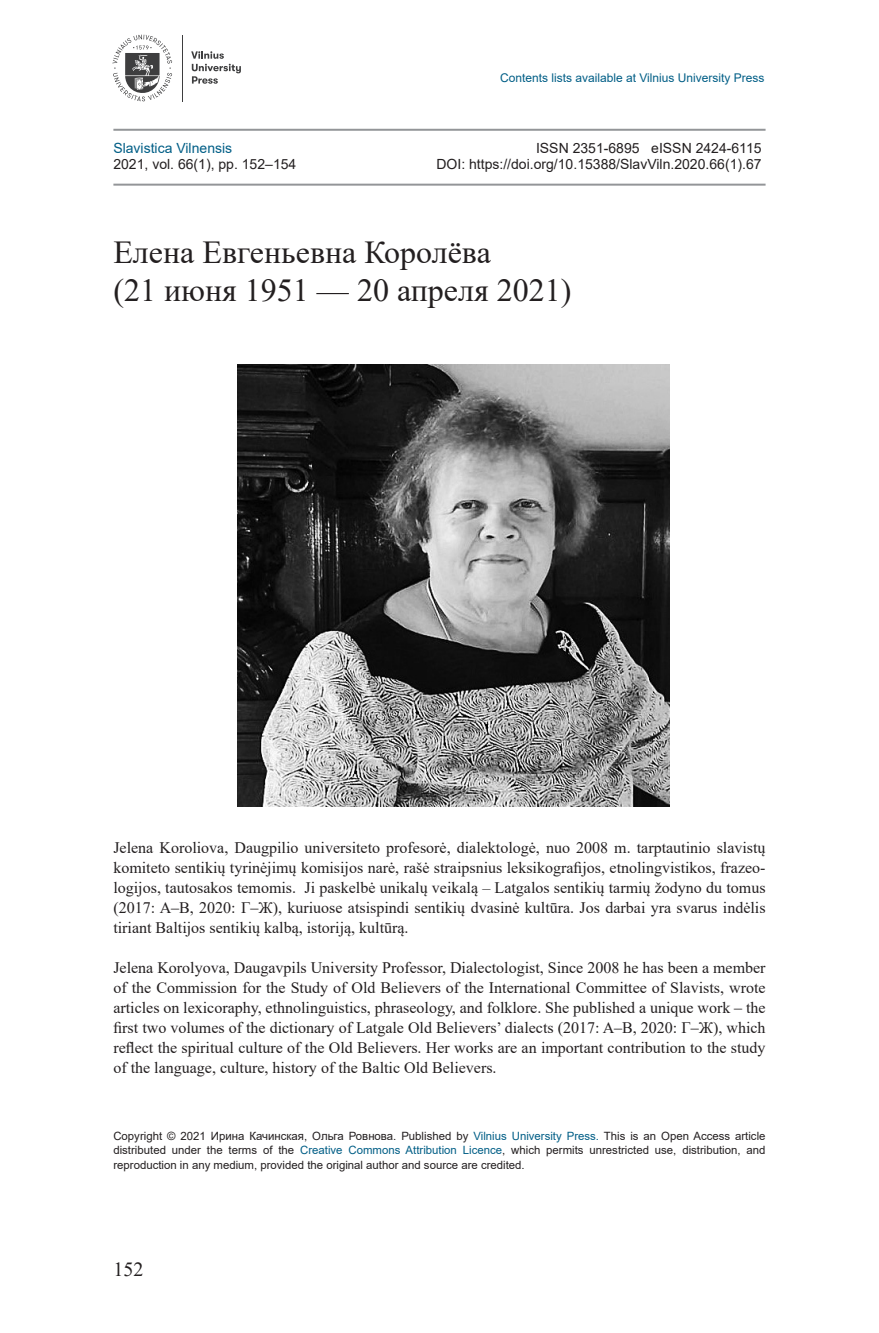
<style>
.page{position:relative;width:879px;height:1333px;background:#fff}
.page>*{position:absolute;margin:0;border:0;box-sizing:border-box;transform-origin:0 0}
.ISSN_pavadinimas_str{font:32px/38px "Times New Roman";color:#231f20}
.t1{font:20px "Times New Roman";color:#231f20}
.ISSN_abst_vidus{font:16px/20px "Times New Roman";color:#231f20;text-align:justify}
.ISSN_virsus{font:14px "Arial";color:#231f20}
.ISSN_virsus-2{font:14px "Arial";color:#005e86}
.t2{font:12px "Arial";color:#005e86}
.ISSN_autoriaus_duome{font:11.4px/14px "Arial";color:#231f20;text-align:justify}
.s1{color:#005e86}
</style>
<div class="page">
<hr style="left:113px;top:129px;width:652px;height:2px;background:#939598">
<hr style="left:113px;top:184px;width:652px;height:2px;background:#939598">
<img style="left:238px;top:365px;width:431px;height:441px">
<hr style="left:182px;top:35px;width:1px;height:66px;background:#3e3e3f">
<svg style="left:112px;top:35px;width:60px;height:66px"></svg>
<svg style="left:191px;top:51px;width:50px;height:33px"></svg>
<p class="t2" style="left:500px;top:70px;width:266px">Contents lists available at Vilnius University Press</p>
<p class="ISSN_virsus-2" style="left:113px;top:139px;width:120px">Slavistica Vilnensis</p>
<p class="ISSN_virsus" style="left:536px;top:139px;width:227px">ISSN 2351-6895 eISSN 2424-6115</p>
<p class="ISSN_virsus" style="left:113px;top:155px;width:184px">2021, vol. 66(1), pp. 152–154</p>
<p class="ISSN_virsus" style="left:436px;top:155px;width:327px">DOI: https://doi.org/10.15388/SlavViln.2020.66(1).67</p>
<p class="ISSN_pavadinimas_str" style="left:113px;top:232px;width:459px">Елена Евгеньевна Королёва<br>(21 июня 1951 — 20 апреля 2021)</p>
<p class="ISSN_abst_vidus" style="left:113px;top:837px;width:653px">Jelena Koroliova, Daugpilio universiteto profesorė, dialektologė, nuo 2008 m. tarptautinio slavistų komiteto sentikių tyrinėjimų komisijos narė, rašė straipsnius leksikografijos, etnolingvistikos, frazeo&shy;logijos, tautosakos temomis. Ji paskelbė unikalų veikalą – Latgalos sentikių tarmių žodyno du tomus (2017: A‒B, 2020: Г‒Ж), kuriuose atsispindi sentikių dvasinė kultūra. Jos darbai yra svarus indėlis tiriant Baltijos sentikių kalbą, istoriją, kultūrą.</p>
<p class="ISSN_abst_vidus" style="left:113px;top:957px;width:653px">Jelena Korolyova, Daugavpils University Professor, Dialectologist, Since 2008 he has been a member of the Commission for the Study of Old Believers of the International Committee of Slavists, wrote articles on lexicoraphy, ethnolinguistics, phraseology, and folklore. She published a unique work ‒ the first two volumes of the dictionary of Latgale Old Believers’ dialects (2017: A‒В, 2020: Г‒Ж), which reflect the spiritual culture of the Old Believers. Her works are an important contribution to the study of the language, culture, history of the Baltic Old Believers.</p>
<p class="ISSN_autoriaus_duome" style="left:113px;top:1129px;width:653px">Copyright © 2021 Ирина Качинская, Ольга Ровнова. Published by <span class="s1">Vilnius University Press.</span> This is an Open Access article distributed under the terms of the <span class="s1">Creative Commons Attribution Licence</span>, which permits unrestricted use, distribution, and reproduction in any medium, provided the original author and source are credited.</p>
<p class="t1" style="left:113px;top:1254px;width:31px">152</p>
</div>
